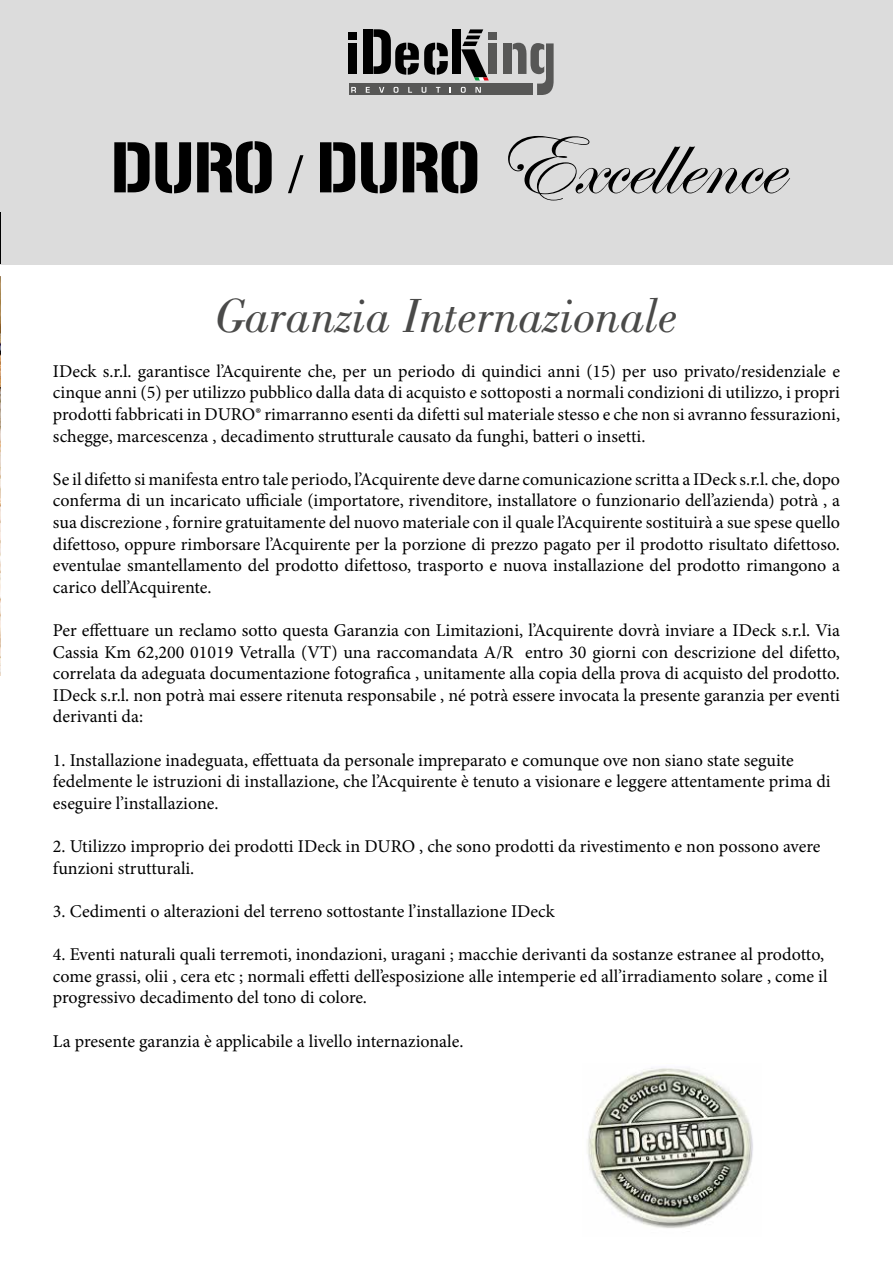
<style>
.page{position:relative;width:893px;height:1263px;background:#fff}
.page>*{position:absolute;margin:0;border:0;box-sizing:border-box;transform-origin:0 0}
.t1{font:92.25px "Edwardian Script ITC";color:#000}
.t2{font:italic 49.5px "Bodoni Std";color:#4a4a49}
.t3{font:18px/21.6px "Minion Pro";color:#000;text-align:justify}
.s1{font-family:"Gunplay";font-size:70.95px}
.s2{font-family:"Bodoni Std";font-size:54.45px}
</style>
<div class="page">
<div style="left:0;top:0;width:893px;height:264px;background:#dcdcdc"></div>
<hr style="left:0;top:213px;width:1px;height:51px;background:#000">
<img style="left:0;top:276px;width:1px;height:400px">
<img style="left:587px;top:1068px;width:166px;height:160px">
<div style="left:349px;top:43px;width:8px;height:31px;background:#000"></div>
<div style="left:349px;top:32px;width:8px;height:7px;background:#000"></div>
<div style="left:363px;top:29px;width:9px;height:45px;background:#000"></div>
<svg style="left:373px;top:29px;width:75px;height:46px"></svg>
<div style="left:489px;top:43px;width:8px;height:31px;background:#575756"></div>
<div style="left:489px;top:32px;width:8px;height:7px;background:#575756"></div>
<div style="left:503px;top:43px;width:8px;height:31px;background:#575756"></div>
<svg style="left:513px;top:43px;width:41px;height:52px"></svg>
<div style="left:349px;top:84px;width:184px;height:11px;background:#575756"></div>
<svg style="left:351px;top:87px;width:5px;height:6px"></svg>
<svg style="left:366px;top:87px;width:4px;height:6px"></svg>
<svg style="left:379px;top:87px;width:5px;height:6px"></svg>
<svg style="left:394px;top:87px;width:4px;height:6px"></svg>
<svg style="left:408px;top:87px;width:4px;height:6px"></svg>
<svg style="left:422px;top:87px;width:4px;height:6px"></svg>
<svg style="left:436px;top:87px;width:4px;height:6px"></svg>
<svg style="left:461px;top:87px;width:5px;height:6px"></svg>
<svg style="left:475px;top:87px;width:6px;height:6px"></svg>
<div style="left:452px;top:29px;width:9px;height:45px;background:#000"></div>
<svg style="left:461px;top:29px;width:28px;height:51px"></svg>
<h1 class="t1" style="left:111px;top:114px;width:672px"><span class="s1">DURO</span> <span class="s2">/</span> <span class="s1">DURO</span> Excellence</h1>
<h2 class="t2" style="left:215px;top:288px;width:465px">Garanzia Internazionale</h2>
<p class="t3" style="left:53px;top:360px;width:789px">IDeck s.r.l. garantisce l’Acquirente che, per un periodo di quindici anni (15) per uso privato/residenziale e cinque anni (5) per utilizzo pubblico dalla data di acquisto e sottoposti a normali condizioni di utilizzo, i propri prodotti fabbricati in DURO® rimarranno esenti da difetti sul materiale stesso e che non si avranno fessurazioni, schegge, marcescenza , decadimento strutturale causato da funghi, batteri o insetti.</p>
<p class="t3" style="left:53px;top:468px;width:789px">Se il difetto si manifesta entro tale periodo, l’Acquirente deve darne comunicazione scritta a IDeck s.r.l. che, dopo conferma di un incaricato ufficiale (importatore, rivenditore, installatore o funzionario dell’azienda) potrà , a sua discrezione , fornire gratuitamente del nuovo materiale con il quale l’Acquirente sostituirà a sue spese quello difettoso, oppure rimborsare l’Acquirente per la porzione di prezzo pagato per il prodotto risultato difettoso. eventulae smantellamento del prodotto difettoso, trasporto e nuova installazione del prodotto rimangono a carico dell’Acquirente.</p>
<p class="t3" style="left:53px;top:620px;width:789px">Per effettuare un reclamo sotto questa Garanzia con Limitazioni, l’Acquirente dovrà inviare a IDeck s.r.l. Via Cassia Km 62,200 01019 Vetralla (VT) una raccomandata A/R entro 30 giorni con descrizione del difetto, correlata da adeguata documentazione fotografica , unitamente alla copia della prova di acquisto del prodotto.<br>IDeck s.r.l. non potrà mai essere ritenuta responsabile , né potrà essere invocata la presente garanzia per eventi derivanti da:</p>
<p class="t3" style="left:53px;top:749px;width:779px;text-align:left">1. Installazione inadeguata, effettuata da personale impreparato e comunque ove non siano state seguite fedelmente le istruzioni di installazione, che l’Acquirente è tenuto a visionare e leggere attentamente prima di eseguire l’installazione.</p>
<p class="t3" style="left:53px;top:836px;width:769px">2. Utilizzo improprio dei prodotti IDeck in DURO , che sono prodotti da rivestimento e non possono avere funzioni strutturali.</p>
<p class="t3" style="left:53px;top:900px;width:503px">3. Cedimenti o alterazioni del terreno sottostante l’installazione IDeck</p>
<p class="t3" style="left:53px;top:944px;width:776px;text-align:left">4. Eventi naturali quali terremoti, inondazioni, uragani ; macchie derivanti da sostanze estranee al prodotto, come grassi, olii , cera etc ; normali effetti dell’esposizione alle intemperie ed all’irradiamento solare , come il progressivo decadimento del tono di colore.</p>
<p class="t3" style="left:53px;top:1030px;width:412px">La presente garanzia è applicabile a livello internazionale.</p>
</div>
